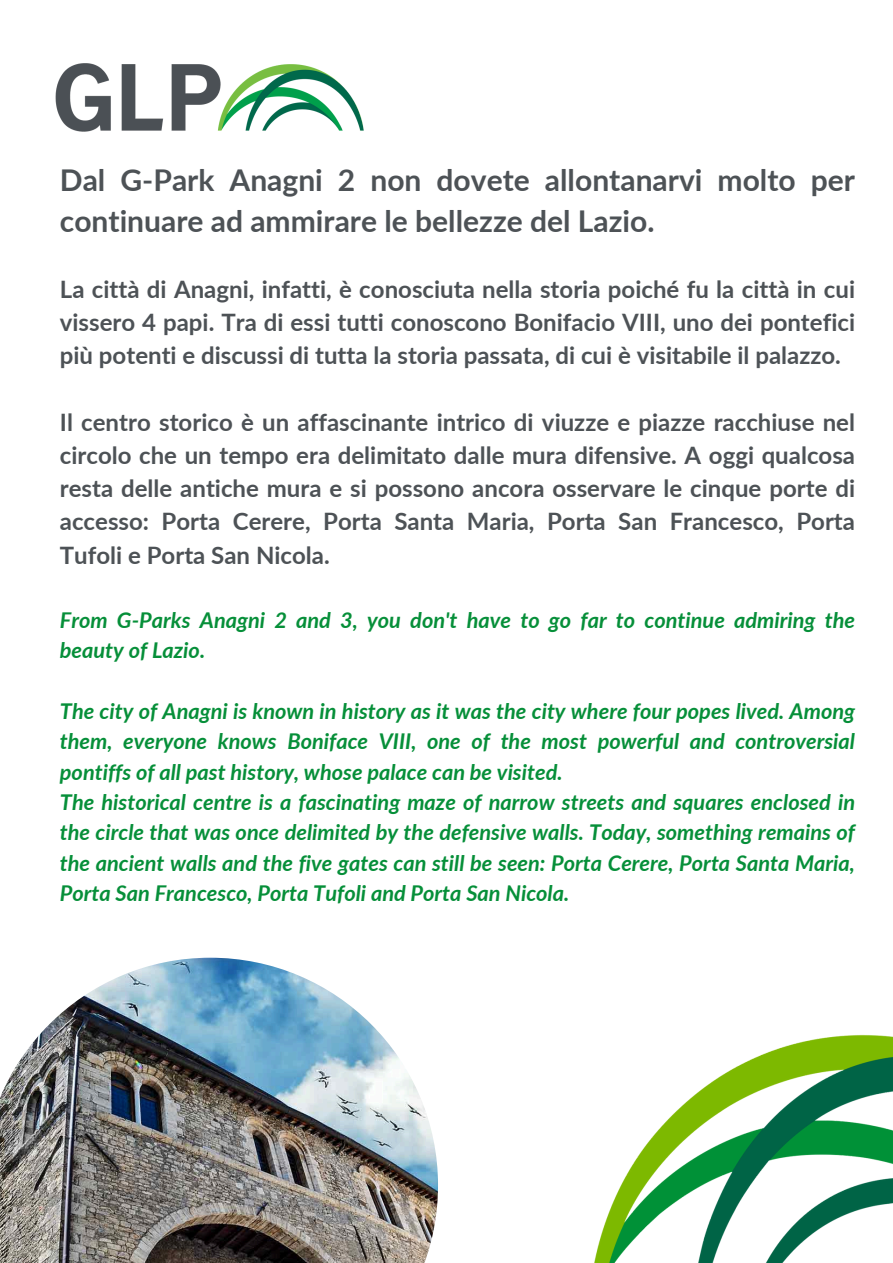
<style>
.page{position:relative;width:893px;height:1263px;background:#fff}
.page>*{position:absolute;margin:0;border:0;box-sizing:border-box;transform-origin:0 0}
.t1{font:700 30px/41.6px "Lato";color:#4d5256}
.t2{font:700 24px/33.2px "Lato";color:#4d5256;text-align:justify}
.t3{font:italic 700 21.75px/30.4px "Lato";color:#068f39;text-align:justify}
</style>
<div class="page">
<img style="left:55px;top:63px;width:309px;height:69px">
<img style="left:594px;top:1034px;width:299px;height:229px">
<img style="left:0;top:958px;width:438px;height:305px">
<h1 class="t1" style="left:60px;top:158px;width:796px">Dal G-Park Anagni 2 non dovete allontanarvi molto per continuare ad ammirare le bellezze del Lazio.</h1>
<p class="t2" style="left:60px;top:272px;width:796px">La città di Anagni, infatti, è conosciuta nella storia poiché fu la città in cui vissero 4 papi. Tra di essi tutti conoscono Bonifacio VIII, uno dei pontefici più potenti e discussi di tutta la storia passata, di cui è visitabile il palazzo.</p>
<p class="t2" style="left:60px;top:405px;width:796px">Il centro storico è un affascinante intrico di viuzze e piazze racchiuse nel circolo che un tempo era delimitato dalle mura difensive. A oggi qualcosa resta delle antiche mura e si possono ancora osservare le cinque porte di accesso: Porta Cerere, Porta Santa Maria, Porta San Francesco, Porta Tufoli e Porta San Nicola.</p>
<p class="t3" style="left:60px;top:604px;width:796px">From G-Parks Anagni 2 and 3, you don't have to go far to continue admiring the beauty of Lazio.</p>
<p class="t3" style="left:60px;top:695px;width:796px">The city of Anagni is known in history as it was the city where four popes lived. Among them, everyone knows Boniface VIII, one of the most powerful and controversial pontiffs of all past history, whose palace can be visited.</p>
<p class="t3" style="left:60px;top:786px;width:796px">The historical centre is a fascinating maze of narrow streets and squares enclosed in the circle that was once delimited by the defensive walls. Today, something remains of the ancient walls and the five gates can still be seen: Porta Cerere, Porta Santa Maria, Porta San Francesco, Porta Tufoli and Porta San Nicola.</p>
</div>
